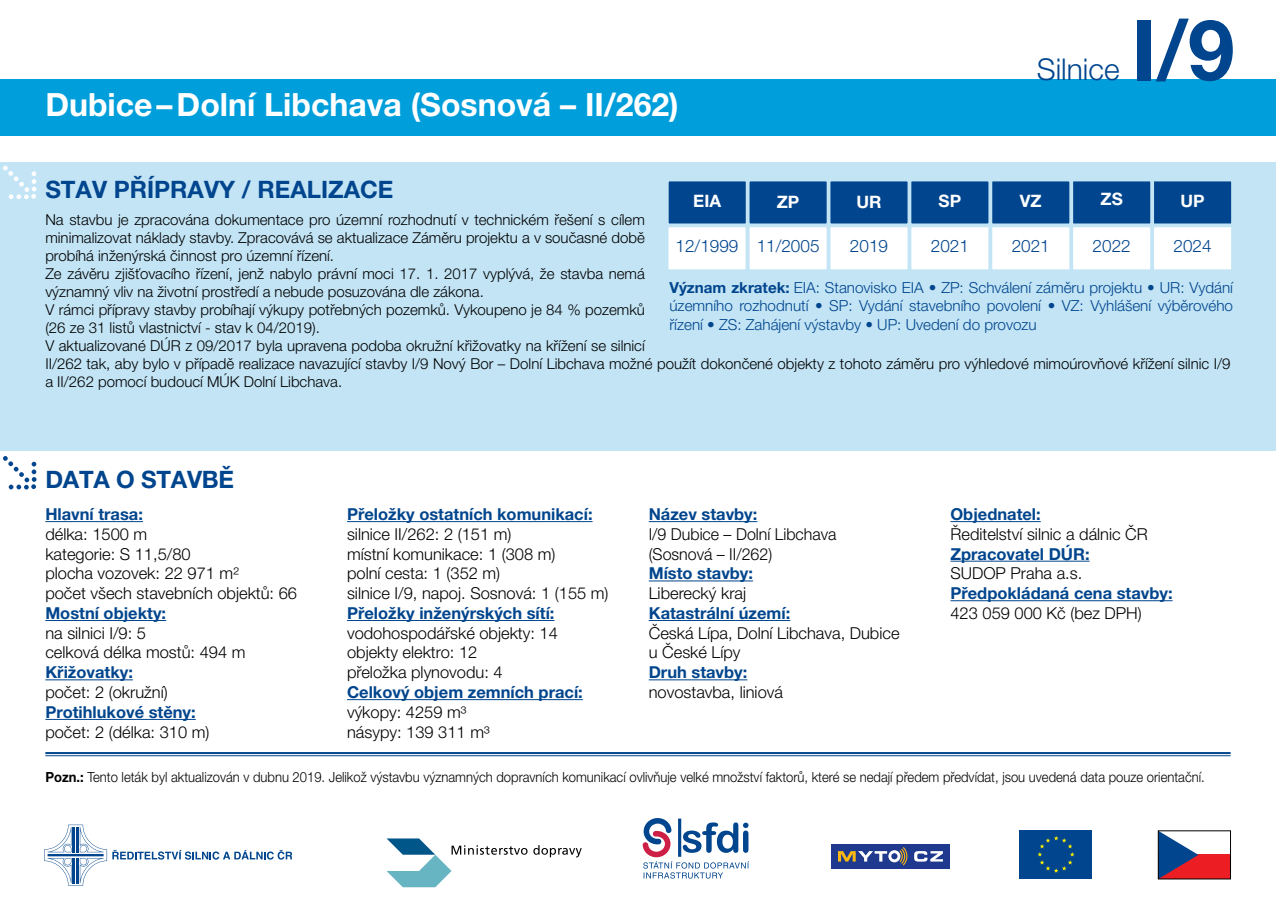
<style>
.page{position:relative;width:1276px;height:908px;background:#fff}
.page>*{position:absolute;margin:0;border:0;box-sizing:border-box;transform-origin:0 0}
.t1{font:700 84px "Helvetica Neue LT Pro";color:#00458d}
.t2{font:700 32px "Helvetica Neue LT Pro";color:#fff}
.t3{font:300 30px "Helvetica Neue LT Pro";color:#00458d}
.t4{font:700 24px "Helvetica Neue LT Pro";color:#00458d}
.t5{font:300 17.2px "Helvetica Neue LT Pro";color:#00458d}
.t6{font:700 17.2px "Helvetica Neue LT Pro";color:#fff}
.t7{font:300 16.4px/19.8px "Helvetica Neue LT Pro";color:#000}
.t8{font:700 16.4px "Helvetica Neue LT Pro";color:#00458d}
.t9{font:300 15.2px/18.2px "Helvetica Neue LT Pro";color:#00458d;text-align:justify}
.t10{font:300 15px/18px "Helvetica Neue LT Pro";color:#000}
.t11{font:300 14px "Helvetica Neue LT Pro";color:#000;scale:.93 1}
.s1{font-weight:700}
</style>
<div class="page">
<div style="left:0;top:79px;width:1276px;height:57px;background:#009fdb"></div>
<div style="left:0;top:162px;width:1276px;height:288px;background:#c2e4f5"></div>
<svg style="left:3px;top:165px;width:34px;height:34px"></svg>
<div style="left:1153px;top:180px;width:79px;height:44px;background:#00458d"></div>
<div style="left:1152px;top:179px;width:81px;height:46px;border:2px solid #c2e4f5"></div>
<div style="left:991px;top:180px;width:79px;height:44px;background:#00458d"></div>
<div style="left:990px;top:179px;width:81px;height:46px;border:2px solid #c2e4f5"></div>
<div style="left:829px;top:180px;width:79px;height:44px;background:#00458d"></div>
<div style="left:828px;top:179px;width:81px;height:46px;border:2px solid #c2e4f5"></div>
<div style="left:1072px;top:180px;width:79px;height:44px;background:#00458d"></div>
<div style="left:1071px;top:179px;width:81px;height:46px;border:2px solid #c2e4f5"></div>
<div style="left:910px;top:180px;width:79px;height:44px;background:#00458d"></div>
<div style="left:909px;top:179px;width:81px;height:46px;border:2px solid #c2e4f5"></div>
<div style="left:748px;top:180px;width:79px;height:44px;background:#00458d"></div>
<div style="left:747px;top:179px;width:81px;height:46px;border:2px solid #c2e4f5"></div>
<div style="left:668px;top:180px;width:78px;height:44px;background:#00458d"></div>
<div style="left:667px;top:179px;width:80px;height:46px;border:2px solid #c2e4f5"></div>
<div style="left:1153px;top:226px;width:79px;height:44px;background:#fff"></div>
<div style="left:1152px;top:225px;width:81px;height:46px;border:2px solid #c2e4f5"></div>
<div style="left:991px;top:226px;width:79px;height:44px;background:#fff"></div>
<div style="left:990px;top:225px;width:81px;height:46px;border:2px solid #c2e4f5"></div>
<div style="left:829px;top:226px;width:79px;height:44px;background:#fff"></div>
<div style="left:828px;top:225px;width:81px;height:46px;border:2px solid #c2e4f5"></div>
<div style="left:1072px;top:226px;width:79px;height:44px;background:#fff"></div>
<div style="left:1071px;top:225px;width:81px;height:46px;border:2px solid #c2e4f5"></div>
<div style="left:910px;top:226px;width:79px;height:44px;background:#fff"></div>
<div style="left:909px;top:225px;width:81px;height:46px;border:2px solid #c2e4f5"></div>
<div style="left:748px;top:226px;width:79px;height:44px;background:#fff"></div>
<div style="left:747px;top:225px;width:81px;height:46px;border:2px solid #c2e4f5"></div>
<div style="left:667px;top:226px;width:79px;height:44px;background:#fff"></div>
<div style="left:666px;top:225px;width:81px;height:46px;border:2px solid #c2e4f5"></div>
<div style="left:1019px;top:830px;width:72px;height:48px;background:#00458d"></div>
<svg style="left:1037px;top:836px;width:37px;height:36px"></svg>
<div style="left:1158px;top:854px;width:72px;height:24px;background:#ed1d24"></div>
<svg style="left:1160px;top:832px;width:38px;height:44px"></svg>
<svg style="left:44px;top:824px;width:248px;height:61px"></svg>
<svg style="left:642px;top:818px;width:107px;height:60px"></svg>
<hr style="left:45px;top:751px;width:1185px;height:2px;background:#00458d">
<hr style="left:45px;top:755px;width:1185px;height:1px;background:#00458d">
<hr style="left:45px;top:521px;width:98px;height:1px;background:#00458d">
<hr style="left:45px;top:619px;width:121px;height:1px;background:#00458d">
<hr style="left:45px;top:679px;width:88px;height:1px;background:#00458d">
<hr style="left:45px;top:718px;width:151px;height:1px;background:#00458d">
<hr style="left:347px;top:521px;width:245px;height:1px;background:#00458d">
<hr style="left:347px;top:619px;width:207px;height:1px;background:#00458d">
<hr style="left:347px;top:699px;width:236px;height:1px;background:#00458d">
<hr style="left:649px;top:521px;width:108px;height:1px;background:#00458d">
<hr style="left:649px;top:580px;width:104px;height:1px;background:#00458d">
<hr style="left:649px;top:619px;width:141px;height:1px;background:#00458d">
<hr style="left:649px;top:679px;width:98px;height:1px;background:#00458d">
<hr style="left:950px;top:521px;width:90px;height:1px;background:#00458d">
<hr style="left:950px;top:560px;width:139px;height:1px;background:#00458d">
<hr style="left:950px;top:600px;width:222px;height:1px;background:#00458d">
<svg style="left:3px;top:456px;width:34px;height:33px"></svg>
<svg style="left:386px;top:838px;width:141px;height:48px"></svg>
<svg style="left:533px;top:845px;width:49px;height:12px"></svg>
<div style="left:831px;top:843px;width:119px;height:24px;background:#1e398d"></div>
<svg style="left:838px;top:847px;width:69px;height:18px"></svg>
<svg style="left:914px;top:851px;width:29px;height:10px"></svg>
<h2 class="t2" style="left:45px;top:85px;width:635px">Dubice–Dolní Libchava (Sosnová – II/262)</h2>
<h3 class="t3" style="left:1037px;top:51px;width:84px">Silnice</h3>
<h1 class="t1" style="left:1132px;top:-2px;width:104px">I/9</h1>
<h3 class="t4" style="left:45px;top:175px;width:350px">STAV PŘÍPRAVY / REALIZACE</h3>
<p class="t6" style="left:693px;top:190px;width:29px">EIA</p>
<p class="t6" style="left:777px;top:191px;width:24px">ZP</p>
<p class="t6" style="left:856px;top:191px;width:27px">UR</p>
<p class="t6" style="left:938px;top:190px;width:24px">SP</p>
<p class="t6" style="left:1020px;top:190px;width:23px">VZ</p>
<p class="t6" style="left:1100px;top:188px;width:24px">ZS</p>
<p class="t6" style="left:1180px;top:190px;width:26px">UP</p>
<p class="t5" style="left:675px;top:235px;width:145px">12/1999 11/2005</p>
<p class="t5" style="left:850px;top:235px;width:40px">2019</p>
<p class="t5" style="left:931px;top:235px;width:40px">2021</p>
<p class="t5" style="left:1011px;top:235px;width:40px">2021</p>
<p class="t5" style="left:1092px;top:235px;width:40px">2022</p>
<p class="t5" style="left:1173px;top:235px;width:40px">2024</p>
<p class="t10" style="left:45px;top:210px;width:1186px">Na stavbu je zpracována dokumentace pro územní rozhodnutí v technickém řešení s cílem<br>minimalizovat náklady stavby. Zpracovává se aktualizace Záměru projektu a v současné době<br>probíhá inženýrská činnost pro územní řízení.<br>Ze závěru zjišťovacího řízení, jenž nabylo právní moci 17. 1. 2017 vyplývá, že stavba nemá<br>významný vliv na životní prostředí a nebude posuzována dle zákona.<br>V rámci přípravy stavby probíhají výkupy potřebných pozemků. Vykoupeno je 84 % pozemků<br>(26 ze 31 listů vlastnictví - stav k 04/2019).<br>V aktualizované DÚR z 09/2017 byla upravena podoba okružní křižovatky na křížení se silnicí<br>II/262 tak, aby bylo v případě realizace navazující stavby I/9 Nový Bor – Dolní Libchava možné použít dokončené objekty z tohoto záměru pro výhledové mimoúrovňové křížení silnic I/9 a II/262 pomocí budoucí MÚK Dolní Libchava.</p>
<p class="t9" style="left:669px;top:278px;width:565px"><span class="s1">Význam zkratek:</span> EIA: Stanovisko EIA • ZP: Schválení záměru projektu • UR: Vydání územního rozhodnutí • SP: Vydání stavebního povolení • VZ: Vyhlášení výběrového řízení • ZS: Zahájení výstavby • UP: Uvedení do provozu</p>
<h3 class="t4" style="left:45px;top:464px;width:190px">DATA O STAVBĚ</h3>
<p class="t8" style="left:45px;top:503px;width:99px">Hlavní trasa:</p>
<p class="t7" style="left:45px;top:523px;width:253px">délka: 1500 m<br>kategorie: S 11,5/80<br>plocha vozovek: 22 971 m²<br>počet všech stavebních objektů: 66</p>
<p class="t8" style="left:45px;top:602px;width:122px">Mostní objekty:</p>
<p class="t7" style="left:45px;top:622px;width:202px">na silnici I/9: 5<br>celková délka mostů: 494 m</p>
<p class="t8" style="left:45px;top:662px;width:89px">Křižovatky:</p>
<p class="t7" style="left:45px;top:681px;width:124px">počet: 2 (okružní)</p>
<p class="t8" style="left:45px;top:701px;width:152px">Protihlukové stěny:</p>
<p class="t7" style="left:45px;top:721px;width:166px">počet: 2 (délka: 310 m)</p>
<p class="t8" style="left:347px;top:503px;width:247px">Přeložky ostatních komunikací:</p>
<p class="t7" style="left:347px;top:523px;width:263px">silnice II/262: 2 (151 m)<br>místní komunikace: 1 (308 m)<br>polní cesta: 1 (352 m)<br>silnice I/9, napoj. Sosnová: 1 (155 m)</p>
<p class="t8" style="left:347px;top:602px;width:209px">Přeložky inženýrských sítí:</p>
<p class="t7" style="left:347px;top:622px;width:212px">vodohospodářské objekty: 14 objekty elektro: 12<br>přeložka plynovodu: 4</p>
<p class="t8" style="left:347px;top:681px;width:237px">Celkový objem zemních prací:</p>
<p class="t7" style="left:347px;top:701px;width:144px">výkopy: 4259 m³ násypy: 139 311 m³</p>
<p class="t8" style="left:649px;top:503px;width:110px">Název stavby:</p>
<p class="t7" style="left:649px;top:523px;width:189px">I/9 Dubice – Dolní Libchava (Sosnová – II/262)</p>
<p class="t8" style="left:649px;top:563px;width:106px">Místo stavby:</p>
<p class="t7" style="left:649px;top:582px;width:99px">Liberecký kraj</p>
<p class="t8" style="left:649px;top:602px;width:143px">Katastrální území:</p>
<p class="t7" style="left:649px;top:622px;width:252px">Česká Lípa, Dolní Libchava, Dubice u České Lípy</p>
<p class="t8" style="left:649px;top:662px;width:100px">Druh stavby:</p>
<p class="t7" style="left:649px;top:681px;width:136px">novostavba, liniová</p>
<p class="t8" style="left:950px;top:503px;width:92px">Objednatel:</p>
<p class="t7" style="left:950px;top:523px;width:199px">Ředitelství silnic a dálnic ČR</p>
<p class="t8" style="left:950px;top:543px;width:141px">Zpracovatel DÚR:</p>
<p class="t7" style="left:950px;top:563px;width:133px">SUDOP Praha a.s.</p>
<p class="t8" style="left:950px;top:582px;width:224px">Předpokládaná cena stavby:</p>
<p class="t7" style="left:950px;top:602px;width:193px">423 059 000 Kč (bez DPH)</p>
<p class="t11" style="left:45px;top:767px;width:1248px"><span class="s1">Pozn.:</span> Tento leták byl aktualizován v dubnu 2019. Jelikož výstavbu významných dopravních komunikací ovlivňuje velké množství faktorů, které se nedají předem předvídat, jsou uvedená data pouze orientační.</p>
</div>
